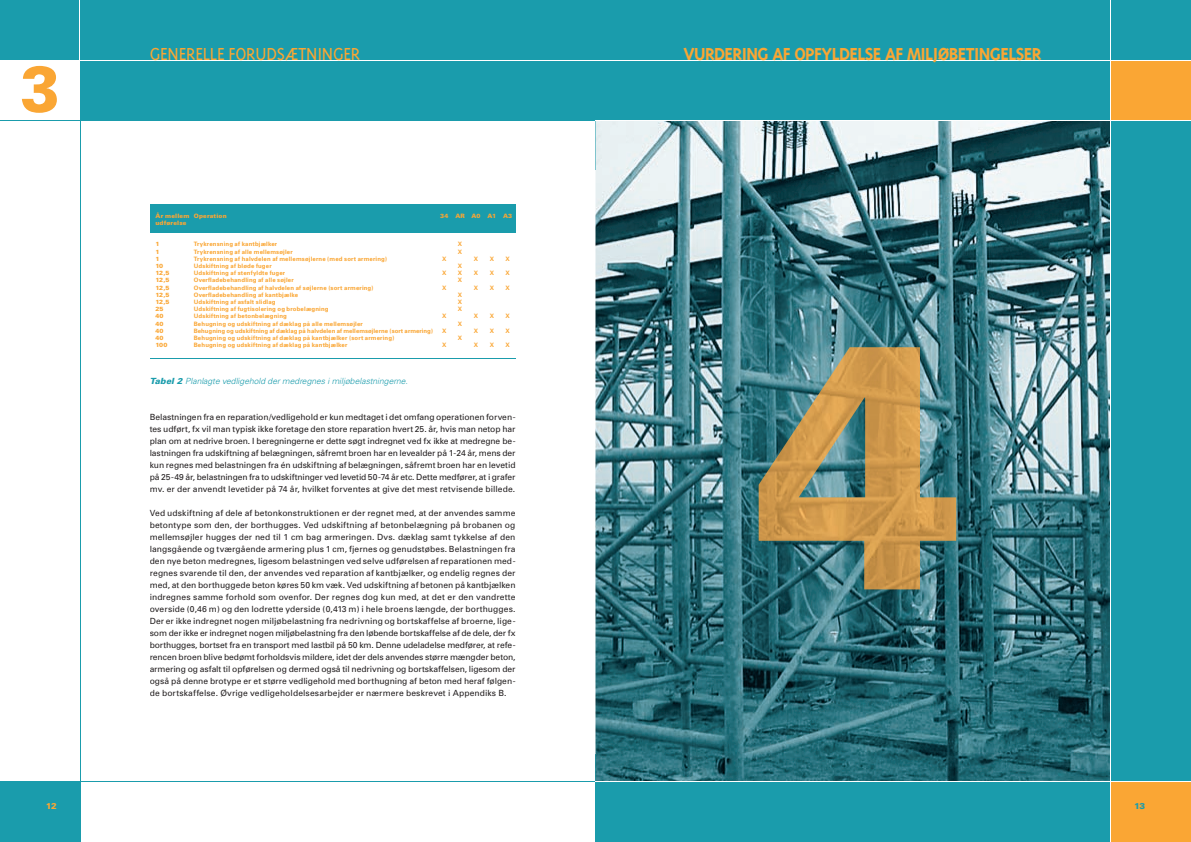
<style>
.page{position:relative;width:1191px;height:842px;background:#fff}
.page>*{position:absolute;margin:0;border:0;box-sizing:border-box;transform-origin:0 0}
.t1{font:900 65px "Univers";color:#faa634;scale:.9 1}
.t2{font:700 20px "Triplex";letter-spacing:-.03em;color:#faa634}
.t3{font:300 20px "Triplex";letter-spacing:-.015em;color:#faa634}
.t4{font:8.5px/12px "Univers";letter-spacing:.015em;color:#231f20;text-align:justify}
.t5{font:italic 300 8.5px "Univers";letter-spacing:.005em;color:#1a9cac}
.t6{font:900 8.5px "Univers";color:#faa634}
.t7{font:900 8.5px "Univers";color:#1a9cac}
.t8{font:700 6px/7.2px "Univers";letter-spacing:.025em;color:#faa634}
.t9{font:900 6px/7.2px "Univers";letter-spacing:-.02em;color:#faa634}
.t10{font:900 6px/7.2px "Univers";letter-spacing:.025em;color:#faa634}
.s1{font-weight:900}
</style>
<div class="page">
<div style="left:0;top:782px;width:80px;height:60px;background:#1a9cac"></div>
<div style="left:0;top:0;width:560px;height:60px;background:#1a9cac"></div>
<div style="left:80px;top:0;width:515px;height:120px;background:#1a9cac"></div>
<hr style="left:80px;top:120px;width:1px;height:722px;background:#1a9cac">
<hr style="left:79px;top:0;width:1px;height:121px;background:#fff">
<hr style="left:0;top:781px;width:595px;height:1px;background:#1a9cac">
<hr style="left:0;top:60px;width:595px;height:1px;background:#fff">
<hr style="left:0;top:120px;width:595px;height:1px;background:#1a9cac">
<div style="left:595px;top:754px;width:596px;height:88px;background:#1a9cac"></div>
<div style="left:1084px;top:47px;width:107px;height:795px;background:#1a9cac"></div>
<div style="left:595px;top:0;width:596px;height:170px;background:#1a9cac"></div>
<div style="left:1111px;top:782px;width:80px;height:60px;background:#faa634"></div>
<div style="left:1111px;top:61px;width:80px;height:59px;background:#faa634"></div>
<hr style="left:595px;top:60px;width:596px;height:1px;background:#fff">
<img style="left:595px;top:121px;width:515px;height:660px">
<img style="left:758px;top:347px;width:198px;height:242px">
<hr style="left:595px;top:120px;width:596px;height:1px;background:#fff">
<hr style="left:595px;top:781px;width:596px;height:1px;background:#fff">
<hr style="left:1110px;top:0;width:1px;height:842px;background:#fff">
<div style="left:150px;top:204px;width:365px;height:28px;background:#1a9cac"></div>
<hr style="left:150px;top:358px;width:365px;height:1px;background:#1a9cac">
<h1 class="t1" style="left:20px;top:48px;width:45px">3</h1>
<h2 class="t3" style="left:150px;top:43px;width:212px">GENERELLE FORUDSÆTNINGER</h2>
<p class="t10" style="left:155px;top:212px;width:36px">År mellem udførelse</p>
<p class="t9" style="left:155px;top:241px;width:16px">1<br>1<br>1<br>10<br>12,5<br>12,5<br>12,5<br>12,5<br>12,5<br>25<br>40<br>40<br>40<br>40<br>100</p>
<p class="t10" style="left:194px;top:212px;width:34px">Operation</p>
<p class="t8" style="left:194px;top:241px;width:241px">Trykrensning af kantbjælker<br>Trykrensning af alle mellemsøjler<br>Trykrensning af halvdelen af mellemsøjlerne (med sort armering)<br>Udskiftning af bløde fuger<br>Udskiftning af stenfyldte fuger<br>Overfladebehandling af alle søjler<br>Overfladebehandling af halvdelen af søjlerne (sort armering)<br>Overfladebehandling af kantbjælke<br>Udskiftning af asfalt slidlag<br>Udskiftning af fugtisolering og brobelægning<br>Udskiftning af betonbelægning<br>Behugning og udskiftning af dæklag på alle mellemsøjler<br>Behugning og udskiftning af dæklag på halvdelen af mellemsøjlerne (sort armering)<br>Behugning og udskiftning af dæklag på kantbjælker (sort armering)<br>Behugning og udskiftning af dæklag på kantbjælker</p>
<p class="t10" style="left:455px;top:212px;width:11px">AR</p>
<p class="t8" style="left:458px;top:241px;width:6px">X<br>X</p>
<p class="t8" style="left:458px;top:262px;width:6px;text-align:justify">X X X</p>
<p class="t8" style="left:458px;top:291px;width:6px;text-align:justify">X X X</p>
<p class="t8" style="left:458px;top:320px;width:6px">X</p>
<p class="t8" style="left:458px;top:334px;width:6px">X</p>
<p class="t10" style="left:471px;top:212px;width:11px">A0</p>
<p class="t8" style="left:474px;top:255px;width:6px">X</p>
<p class="t8" style="left:474px;top:269px;width:6px">X</p>
<p class="t8" style="left:474px;top:284px;width:6px">X</p>
<p class="t8" style="left:474px;top:313px;width:6px">X</p>
<p class="t8" style="left:474px;top:327px;width:6px">X</p>
<p class="t8" style="left:474px;top:341px;width:6px">X</p>
<p class="t10" style="left:487px;top:212px;width:10px">A1</p>
<p class="t8" style="left:490px;top:255px;width:6px">X</p>
<p class="t8" style="left:490px;top:269px;width:6px">X</p>
<p class="t8" style="left:490px;top:284px;width:6px">X</p>
<p class="t8" style="left:490px;top:313px;width:6px">X</p>
<p class="t8" style="left:490px;top:327px;width:6px">X</p>
<p class="t8" style="left:490px;top:341px;width:6px">X</p>
<p class="t10" style="left:440px;top:212px;width:10px">34</p>
<p class="t8" style="left:442px;top:255px;width:6px">X</p>
<p class="t8" style="left:442px;top:269px;width:6px">X</p>
<p class="t8" style="left:442px;top:284px;width:6px">X</p>
<p class="t8" style="left:442px;top:313px;width:6px">X</p>
<p class="t8" style="left:442px;top:327px;width:6px">X</p>
<p class="t8" style="left:442px;top:341px;width:6px">X</p>
<p class="t10" style="left:503px;top:212px;width:11px">A3</p>
<p class="t8" style="left:505px;top:255px;width:6px">X</p>
<p class="t8" style="left:505px;top:269px;width:6px">X</p>
<p class="t8" style="left:505px;top:284px;width:6px">X</p>
<p class="t8" style="left:505px;top:313px;width:6px">X</p>
<p class="t8" style="left:505px;top:327px;width:6px">X</p>
<p class="t8" style="left:505px;top:341px;width:6px">X</p>
<p class="t5" style="left:150px;top:376px;width:260px"><span class="s1">Tabel 2</span> Planlagte vedligehold der medregnes i miljøbelastningerne.</p>
<p class="t4" style="left:150px;top:411px;width:367px">Belastningen fra en reparation/vedligehold er kun medtaget i det omfang operationen forven&shy;tes udført, fx vil man typisk ikke foretage den store reparation hvert 25. år, hvis man netop har plan om at nedrive broen. I beregningerne er dette søgt indregnet ved fx ikke at medregne be&shy;lastningen fra udskiftning af belægningen, såfremt broen har en levealder på 1-24 år, mens der kun regnes med belastningen fra én udskiftning af belægningen, såfremt broen har en levetid på 25-49 år, belastningen fra to udskiftninger ved levetid 50-74 år etc. Dette medfører, at i grafer mv. er der anvendt levetider på 74 år, hvilket forventes at give det mest retvisende billede.</p>
<p class="t4" style="left:150px;top:507px;width:367px">Ved udskiftning af dele af betonkonstruktionen er der regnet med, at der anvendes samme betontype som den, der borthugges. Ved udskiftning af betonbelægning på brobanen og mellemsøjler hugges der ned til 1 cm bag armeringen. Dvs. dæklag samt tykkelse af den langsgående og tværgående armering plus 1 cm, fjernes og genudstøbes. Belastningen fra den nye beton medregnes, ligesom belastningen ved selve udførelsen af reparationen med&shy;regnes svarende til den, der anvendes ved reparation af kantbjælker, og endelig regnes der med, at den borthuggede beton køres 50 km væk. Ved udskiftning af betonen på kantbjælken indregnes samme forhold som ovenfor. Der regnes dog kun med, at det er den vandrette overside (0,46 m) og den lodrette yderside (0,413 m) i hele broens længde, der borthugges.<br>Der er ikke indregnet nogen miljøbelastning fra nedrivning og bortskaffelse af broerne, lige&shy;som der ikke er indregnet nogen miljøbelastning fra den løbende bortskaffelse af de dele, der fx borthugges, bortset fra en transport med lastbil på 50 km. Denne udeladelse medfører, at refe&shy;rencen broen blive bedømt forholdsvis mildere, idet der dels anvendes større mængder beton, armering og asfalt til opførelsen og dermed også til nedrivning og bortskaffelsen, ligesom der også på denne brotype er et større vedligehold med borthugning af beton med heraf følgen&shy;de bortskaffelse. Øvrige vedligeholdelsesarbejder er nærmere beskrevet i Appendiks B.</p>
<h2 class="t2" style="left:683px;top:43px;width:360px">VURDERING AF OPFYLDELSE AF MILJØBETINGELSER</h2>
<p class="t6" style="left:46px;top:800px;width:12px">12</p>
<p class="t7" style="left:1134px;top:800px;width:12px">13</p>
</div>
